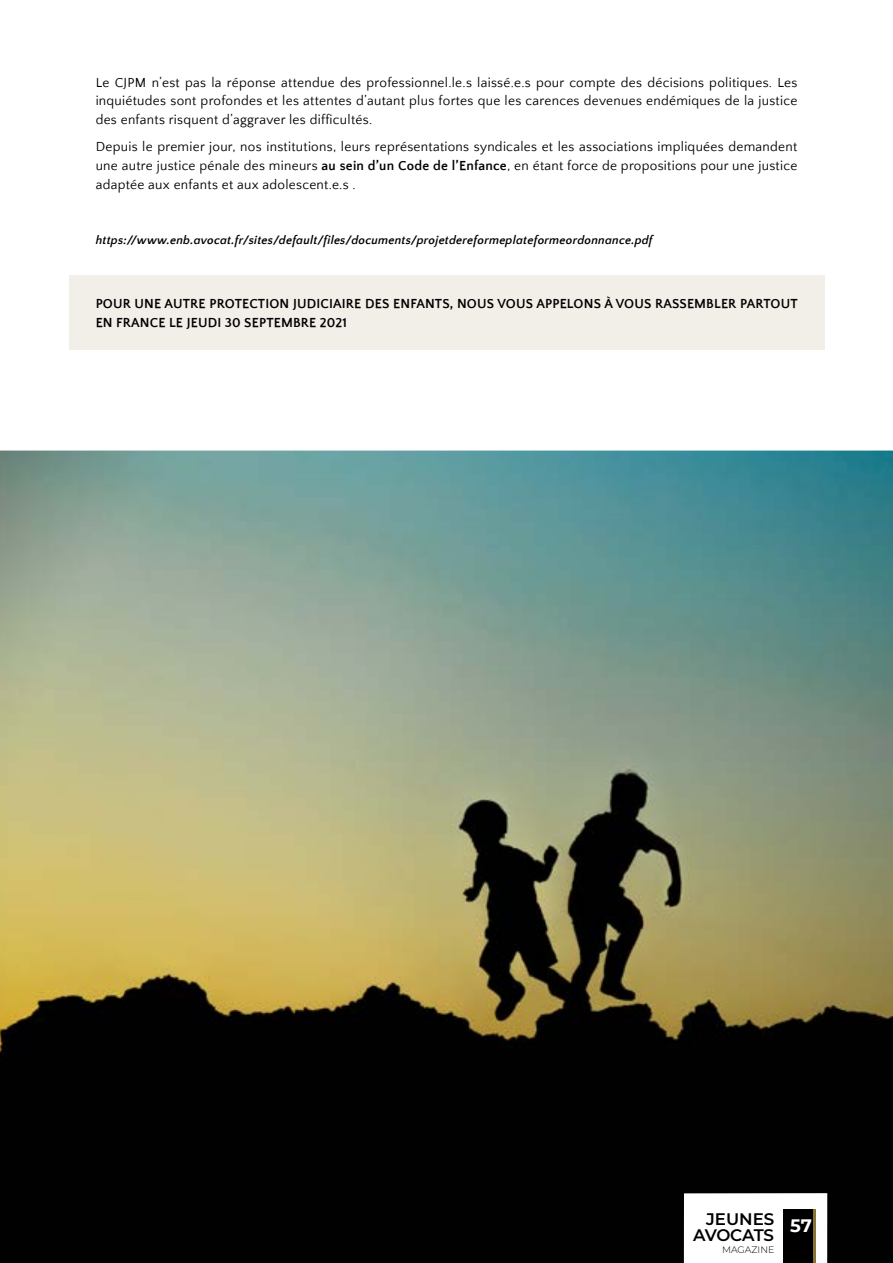
<style>
.page{position:relative;width:893px;height:1263px;background:#fff}
.page>*{position:absolute;margin:0;border:0;box-sizing:border-box;transform-origin:0 0}
.t1{font:700 18px "Montserrat";color:#fff}
.t2{font:600 16.65px/16.2px "Montserrat";letter-spacing:-.01em;color:#000;text-align:right}
.t3{font:13.5px/18.8px "Quattrocento Sans";letter-spacing:.02em;color:#000;text-align:justify}
.t4{font:700 13.5px/18.8px "Quattrocento Sans";letter-spacing:.01em;color:#000}
.t5{font:italic 700 12px "Quattrocento Sans";letter-spacing:.02em;color:#000}
.t6{font:300 9.45px "Montserrat";color:#000}
.s1{font-weight:700}
</style>
<div class="page">
<div style="left:69px;top:275px;width:755px;height:75px;background:#f2efe9"></div>
<img style="left:0;top:450px;width:893px;height:813px">
<p class="t3" style="left:96px;top:73px;width:703px">Le CJPM n’est pas la réponse attendue des professionnel.le.s laissé.e.s pour compte des décisions politiques. Les inquiétudes sont profondes et les attentes d’autant plus fortes que les carences devenues endémiques de la justice des enfants risquent d’aggraver les difficultés.</p>
<p class="t3" style="left:96px;top:138px;width:703px">Depuis le premier jour, nos institutions, leurs représentations syndicales et les associations impliquées demandent une autre justice pénale des mineurs <span class="s1">au sein d’un Code de l’Enfance</span>, en étant force de propositions pour une justice adaptée aux enfants et aux adolescent.e.s .</p>
<p class="t5" style="left:96px;top:233px;width:558px">https://www.enb.avocat.fr/sites/default/files/documents/projetdereformeplateformeordonnance.pdf</p>
<p class="t4" style="left:96px;top:295px;width:703px">POUR UNE AUTRE PROTECTION JUDICIAIRE DES ENFANTS, NOUS VOUS APPELONS À VOUS RASSEMBLER PARTOUT<br>EN FRANCE LE JEUDI 30 SEPTEMBRE 2021</p>
<p class="t2" style="left:693px;top:1210px;width:83px">JEUNES<br>AVOCATS</p>
<p class="t6" style="left:722px;top:1243px;width:54px">MAGAZINE</p>
<h1 class="t1" style="left:790px;top:1212px;width:23px">57</h1>
</div>
